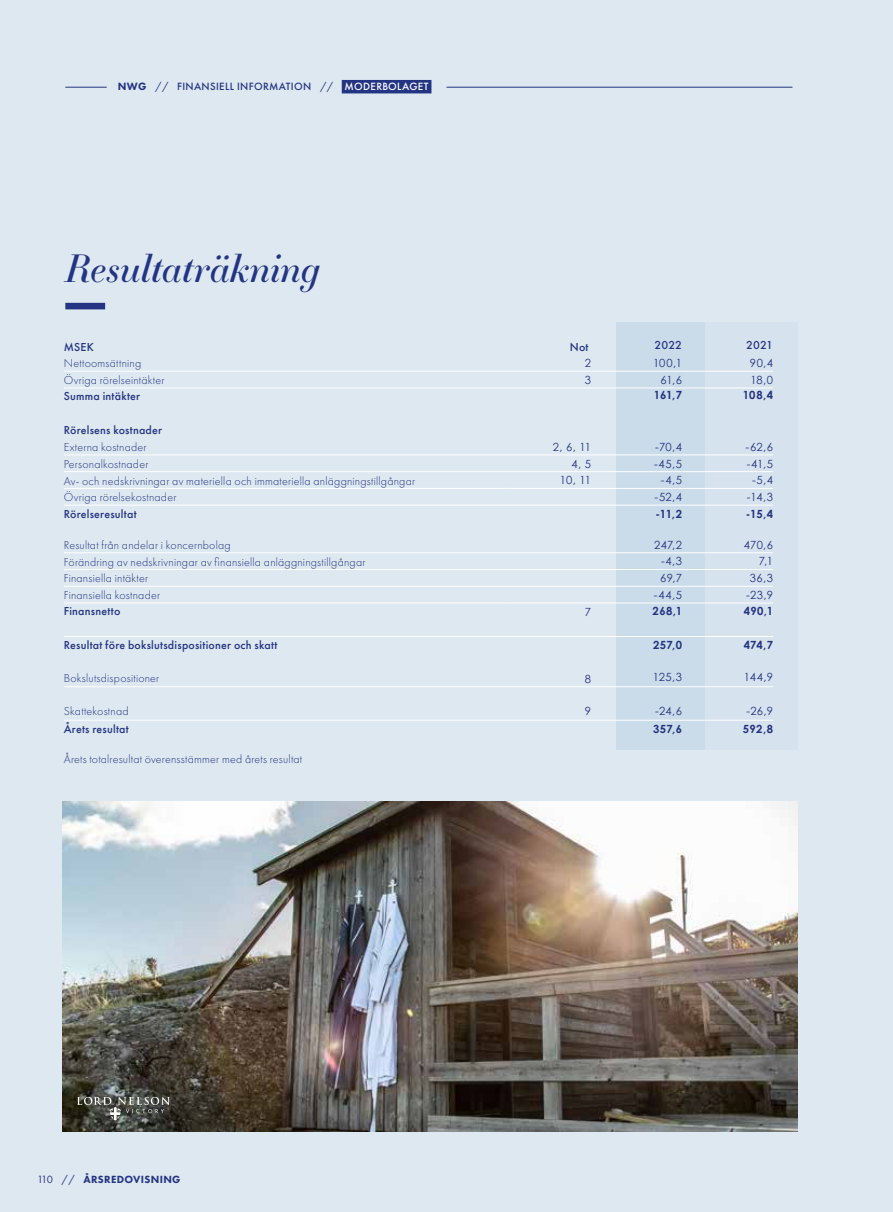
<style>
.page{position:relative;width:893px;height:1212px;background:#dde8f1}
.page>*{position:absolute;margin:0;border:0;box-sizing:border-box;transform-origin:0 0}
.t1{font:italic 37.5px "Essonnes Display";letter-spacing:-.005em;color:#233482}
.t2{font:300 12px "Futura PT";letter-spacing:.015em;color:#233482}
.t3{font:500 12px "Futura PT";letter-spacing:.02em;color:#233482}
.t4{font:11.25px "Century Gothic";letter-spacing:.025em;color:#233482}
.t5{font:700 11.25px "Century Gothic";letter-spacing:.03em;color:#233482}
.t6{font:500 10.95px "Futura PT";letter-spacing:.03em;color:#233482}
.t7{font:800 10.8px "Futura PT";letter-spacing:.03em;color:#233482}
.s1{font-weight:800}
.s2{font-weight:400}
.s3{color:#fff}
.s4{font-weight:400;font-size:10.95px}
</style>
<div class="page">
<img style="left:62px;top:801px;width:735px;height:330px">
<svg style="left:77px;top:1097px;width:93px;height:23px;background:#5c5e58"></svg>
<div style="left:619px;top:322px;width:178px;height:428px;background:#d6e2ed"></div>
<div style="left:616px;top:322px;width:89px;height:428px;background:#cadbe9"></div>
<div style="left:65px;top:303px;width:40px;height:6px;background:#233482"></div>
<hr style="left:511px;top:471px;width:80px;height:1px;background:#fff">
<hr style="left:511px;top:488px;width:80px;height:1px;background:#fff">
<hr style="left:511px;top:505px;width:80px;height:1px;background:#fff">
<hr style="left:511px;top:371px;width:80px;height:1px;background:#fff">
<hr style="left:511px;top:586px;width:80px;height:1px;background:#fff">
<hr style="left:511px;top:552px;width:80px;height:1px;background:#fff">
<hr style="left:511px;top:569px;width:80px;height:1px;background:#fff">
<hr style="left:64px;top:388px;width:447px;height:1px;background:#fff">
<hr style="left:511px;top:388px;width:80px;height:1px;background:#fff">
<hr style="left:591px;top:388px;width:91px;height:1px;background:#fff">
<hr style="left:682px;top:388px;width:91px;height:1px;background:#fff">
<hr style="left:64px;top:371px;width:447px;height:1px;background:#fff">
<hr style="left:591px;top:371px;width:91px;height:1px;background:#fff">
<hr style="left:682px;top:371px;width:91px;height:1px;background:#fff">
<hr style="left:64px;top:505px;width:447px;height:1px;background:#fff">
<hr style="left:591px;top:505px;width:91px;height:1px;background:#fff">
<hr style="left:682px;top:505px;width:91px;height:1px;background:#fff">
<hr style="left:64px;top:603px;width:447px;height:1px;background:#fff">
<hr style="left:511px;top:603px;width:80px;height:1px;background:#fff">
<hr style="left:591px;top:603px;width:91px;height:1px;background:#fff">
<hr style="left:682px;top:603px;width:91px;height:1px;background:#fff">
<hr style="left:64px;top:636px;width:447px;height:1px;background:#fff">
<hr style="left:511px;top:636px;width:80px;height:1px;background:#fff">
<hr style="left:591px;top:636px;width:91px;height:1px;background:#fff">
<hr style="left:682px;top:636px;width:91px;height:1px;background:#fff">
<hr style="left:64px;top:686px;width:447px;height:1px;background:#fff">
<hr style="left:511px;top:686px;width:80px;height:1px;background:#fff">
<hr style="left:591px;top:686px;width:91px;height:1px;background:#fff">
<hr style="left:682px;top:686px;width:91px;height:1px;background:#fff">
<hr style="left:64px;top:488px;width:447px;height:1px;background:#fff">
<hr style="left:591px;top:488px;width:91px;height:1px;background:#fff">
<hr style="left:682px;top:488px;width:91px;height:1px;background:#fff">
<hr style="left:64px;top:720px;width:447px;height:1px;background:#fff">
<hr style="left:511px;top:720px;width:80px;height:1px;background:#fff">
<hr style="left:591px;top:720px;width:91px;height:1px;background:#fff">
<hr style="left:682px;top:720px;width:91px;height:1px;background:#fff">
<hr style="left:64px;top:471px;width:447px;height:1px;background:#fff">
<hr style="left:591px;top:471px;width:91px;height:1px;background:#fff">
<hr style="left:682px;top:471px;width:91px;height:1px;background:#fff">
<hr style="left:64px;top:454px;width:447px;height:1px;background:#fff">
<hr style="left:682px;top:454px;width:91px;height:1px;background:#fff">
<hr style="left:511px;top:454px;width:80px;height:1px;background:#fff">
<hr style="left:591px;top:454px;width:91px;height:1px;background:#fff">
<hr style="left:64px;top:552px;width:447px;height:1px;background:#fff">
<hr style="left:591px;top:552px;width:91px;height:1px;background:#fff">
<hr style="left:682px;top:552px;width:91px;height:1px;background:#fff">
<hr style="left:64px;top:569px;width:447px;height:1px;background:#fff">
<hr style="left:591px;top:569px;width:91px;height:1px;background:#fff">
<hr style="left:682px;top:569px;width:91px;height:1px;background:#fff">
<hr style="left:64px;top:586px;width:447px;height:1px;background:#fff">
<hr style="left:591px;top:586px;width:91px;height:1px;background:#fff">
<hr style="left:682px;top:586px;width:91px;height:1px;background:#fff">
<hr style="left:65px;top:87px;width:42px;height:1px;background:#233482">
<hr style="left:446px;top:87px;width:346px;height:1px;background:#233482">
<div style="left:342px;top:80px;width:89px;height:13px;background:#233482"></div>
<p class="t6" style="left:118px;top:80px;width:312px"><span class="s1">NWG</span> <span class="s2">//</span> FINANSIELL INFORMATION <span class="s2">//</span> <span class="s3">MODERBOLAGET</span></p>
<h1 class="t1" style="left:65px;top:241px;width:256px">Resultaträkning</h1>
<p class="t3" style="left:64px;top:339px;width:32px">MSEK</p>
<p class="t3" style="left:570px;top:339px;width:20px">Not</p>
<p class="t3" style="left:655px;top:338px;width:29px">2022</p>
<p class="t3" style="left:746px;top:338px;width:28px">2021</p>
<p class="t2" style="left:64px;top:357px;width:79px">Nettoomsättning</p>
<p class="t4" style="left:585px;top:355px;width:8px">2</p>
<p class="t4" style="left:653px;top:355px;width:31px">100,1</p>
<p class="t4" style="left:750px;top:355px;width:25px">90,4</p>
<p class="t2" style="left:64px;top:373px;width:102px">Övriga rörelseintäkter</p>
<p class="t4" style="left:585px;top:372px;width:8px">3</p>
<p class="t4" style="left:660px;top:372px;width:23px">61,6</p>
<p class="t4" style="left:750px;top:372px;width:24px">18,0</p>
<p class="t3" style="left:64px;top:389px;width:78px">Summa intäkter</p>
<p class="t5" style="left:654px;top:387px;width:30px">161,7</p>
<p class="t5" style="left:743px;top:387px;width:32px">108,4</p>
<p class="t3" style="left:64px;top:423px;width:100px">Rörelsens kostnader</p>
<p class="t2" style="left:64px;top:440px;width:84px">Externa kostnader</p>
<p class="t4" style="left:553px;top:439px;width:40px">2, 6, 11</p>
<p class="t4" style="left:655px;top:439px;width:28px">-70,4</p>
<p class="t4" style="left:746px;top:439px;width:29px">-62,6</p>
<p class="t2" style="left:64px;top:457px;width:86px">Personalkostnader</p>
<p class="t4" style="left:571px;top:456px;width:21px">4, 5</p>
<p class="t4" style="left:654px;top:456px;width:29px">-45,5</p>
<p class="t4" style="left:747px;top:456px;width:28px">-41,5</p>
<p class="t2" style="left:64px;top:474px;width:353px">Av- och nedskrivningar av materiella och immateriella anläggningstillgångar</p>
<p class="t4" style="left:560px;top:472px;width:33px">10, 11</p>
<p class="t4" style="left:661px;top:472px;width:23px">-4,5</p>
<p class="t4" style="left:752px;top:472px;width:22px">-5,4</p>
<p class="t2" style="left:64px;top:490px;width:114px">Övriga rörelsekostnader</p>
<p class="t4" style="left:655px;top:489px;width:29px">-52,4</p>
<p class="t4" style="left:747px;top:489px;width:28px">-14,3</p>
<p class="t3" style="left:64px;top:507px;width:74px">Rörelseresultat</p>
<p class="t5" style="left:655px;top:505px;width:28px">-11,2</p>
<p class="t5" style="left:746px;top:505px;width:29px">-15,4</p>
<p class="t2" style="left:64px;top:538px;width:168px">Resultat från andelar i koncernbolag</p>
<p class="t4" style="left:654px;top:537px;width:29px">247,2</p>
<p class="t4" style="left:744px;top:537px;width:31px">470,6</p>
<p class="t2" style="left:64px;top:555px;width:303px">Förändring av nedskrivningar av finansiella anläggningstillgångar</p>
<p class="t4" style="left:661px;top:553px;width:23px">-4,3</p>
<p class="t4" style="left:759px;top:553px;width:16px">7,1</p>
<p class="t2" style="left:64px;top:572px;width:86px">Finansiella intäkter</p>
<p class="t4" style="left:660px;top:570px;width:23px">69,7</p>
<p class="t4" style="left:750px;top:570px;width:25px">36,3</p>
<p class="t2" style="left:64px;top:588px;width:98px">Finansiella kostnader</p>
<p class="t4" style="left:654px;top:587px;width:30px">-44,5</p>
<p class="t4" style="left:746px;top:587px;width:28px">-23,9</p>
<p class="t3" style="left:64px;top:604px;width:58px">Finansnetto</p>
<p class="t4" style="left:585px;top:604px;width:8px">7</p>
<p class="t5" style="left:653px;top:602px;width:31px">268,1</p>
<p class="t5" style="left:744px;top:602px;width:31px">490,1</p>
<p class="t3" style="left:64px;top:638px;width:215px">Resultat före bokslutsdispositioner och skatt</p>
<p class="t5" style="left:653px;top:636px;width:30px">257,0</p>
<p class="t5" style="left:744px;top:636px;width:31px">474,7</p>
<p class="t2" style="left:64px;top:671px;width:97px">Bokslutsdispositioner</p>
<p class="t4" style="left:585px;top:671px;width:8px">8</p>
<p class="t4" style="left:653px;top:669px;width:31px">125,3</p>
<p class="t4" style="left:744px;top:669px;width:31px">144,9</p>
<p class="t2" style="left:64px;top:704px;width:66px">Skattekostnad</p>
<p class="t4" style="left:585px;top:703px;width:8px">9</p>
<p class="t4" style="left:655px;top:703px;width:28px">-24,6</p>
<p class="t4" style="left:746px;top:703px;width:28px">-26,9</p>
<p class="t3" style="left:64px;top:722px;width:66px">Årets resultat</p>
<p class="t5" style="left:653px;top:720px;width:31px">357,6</p>
<p class="t5" style="left:743px;top:720px;width:32px">592,8</p>
<p class="t2" style="left:64px;top:752px;width:240px">Årets totalresultat överensstämmer med årets resultat</p>
<p class="t7" style="left:37px;top:1172px;width:145px"><span class="s4">110 //</span> ÅRSREDOVISNING</p>
</div>
